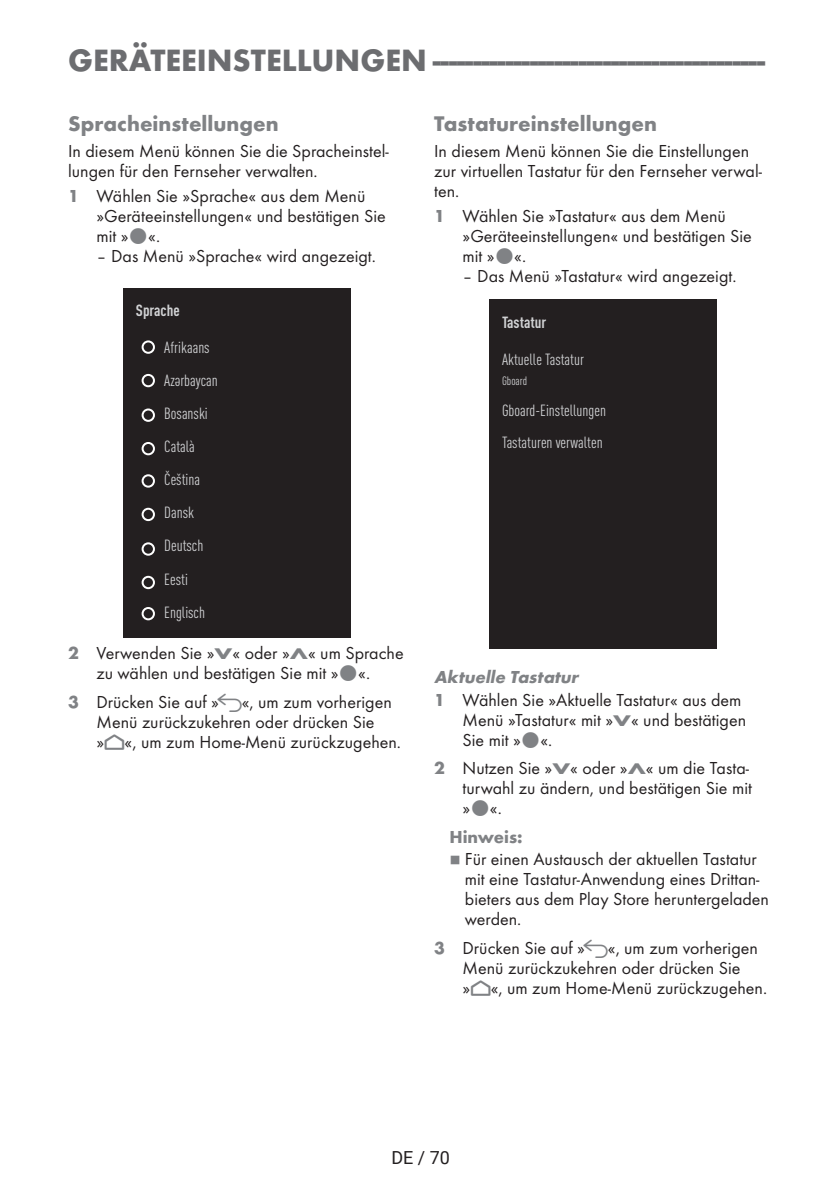
<style>
.page{position:relative;width:840px;height:1191px;background:#fff}
.page>*{position:absolute;margin:0;border:0;box-sizing:border-box;transform-origin:0 0}
.t1{font:700 32px "Futura TOT";color:#6c6d70}
.t2{font:700 22px "Futura TOT";color:#808285}
.t3{font:18px/20px "Futura TOT Boo";color:#231f20}
.t4{font:italic 700 18px "Futura TOT";color:#808285}
.t5{font:700 18px "Futura TOT";color:#808285}
.t6{font:18px "Roboto";color:#231f20}
.t7{font:condensed 16px/33px "DIN Pro";color:#d1d2d4}
.t8{font:700 condensed 16px "DIN Pro";color:#d1d2d4}
.t9{font:condensed 12px "DIN Pro";color:#d1d2d4}
.t10{font:8px "Grund Son Se";color:#808285}
.s1{font-family:"Futura TOT";font-weight:700;color:#808285}
.s2{font-family:"Futura TOT";font-weight:700;font-size:16px;color:#808285}
.s3{font-family:"Arcelik TS9 Android";font-size:20px;color:#808285}
.s4{font-family:"Arcelik TS9 Android";font-size:24px;color:#808285}
</style>
<div class="page">
<div style="left:123px;top:288px;width:227px;height:349px;background:#231f20"></div>
<div style="left:141px;top:340px;width:14px;height:14px;border:2px solid #fff;border-radius:50%"></div>
<div style="left:141px;top:474px;width:14px;height:13px;border:2px solid #fff;border-radius:50%"></div>
<div style="left:141px;top:408px;width:14px;height:14px;border:2px solid #fff;border-radius:50%"></div>
<div style="left:141px;top:542px;width:14px;height:13px;border:2px solid #fff;border-radius:50%"></div>
<div style="left:141px;top:374px;width:14px;height:13px;border:2px solid #fff;border-radius:50%"></div>
<div style="left:141px;top:508px;width:14px;height:13px;border:2px solid #fff;border-radius:50%"></div>
<div style="left:141px;top:442px;width:14px;height:13px;border:2px solid #fff;border-radius:50%"></div>
<div style="left:141px;top:576px;width:14px;height:13px;border:2px solid #fff;border-radius:50%"></div>
<div style="left:141px;top:607px;width:14px;height:13px;border:2px solid #fff;border-radius:50%"></div>
<div style="left:489px;top:299px;width:227px;height:350px;background:#231f20"></div>
<h1 class="t1" style="left:68px;top:40px;width:698px">GERÄTEEINSTELLUNGEN------------------------------------------</h1>
<p class="t2" style="left:68px;top:110px;width:212px">Spracheinstellungen</p>
<p class="t3" style="left:68px;top:140px;width:322px">In diesem Menü können Sie die Spracheinstel&shy;lungen für den Fernseher verwalten.</p>
<p class="t3" style="left:96px;top:186px;width:291px;text-indent:-28px"><span class="s1">1</span> Wählen Sie »Sprache« aus dem Menü »Geräteeinstellungen« und bestätigen Sie mit » «.</p>
<p class="t3" style="left:96px;top:246px;width:281px">– Das Menü »Sprache« wird angezeigt.</p>
<p class="t8" style="left:136px;top:298px;width:45px">Sprache</p>
<p class="t7" style="left:164px;top:330px;width:55px">Afrikaans<br>Azәrbaycan<br>Bosanski<br>Català<br>Čeština<br>Dansk<br>Deutsch<br>Eesti<br>Englisch</p>
<p class="t3" style="left:68px;top:643px;width:337px;text-align:center"><span class="s1">2</span> Verwenden Sie »<span class="s2">V</span>« oder »<span class="s2">Λ</span>« um Sprache zu wählen und bestätigen Sie mit » «.</p>
<p class="t3" style="left:96px;top:692px;width:306px;text-indent:-28px"><span class="s1">3</span> Drücken Sie auf » <span class="s3">r</span>«, um zum vorherigen<br>Menü zurückzukehren oder drücken Sie »<span class="s4">p</span>«, um zum Home-Menü zurückzugehen.</p>
<p class="t2" style="left:434px;top:110px;width:224px">Tastatureinstellungen</p>
<p class="t3" style="left:434px;top:140px;width:329px">In diesem Menü können Sie die Einstellungen zur virtuellen Tastatur für den Fernseher verwal&shy;ten.</p>
<p class="t3" style="left:462px;top:206px;width:291px;text-indent:-28px"><span class="s1">1</span> Wählen Sie »Tastatur« aus dem Menü »Geräteeinstellungen« und bestätigen Sie mit » «.</p>
<p class="t3" style="left:462px;top:266px;width:275px">– Das Menü »Tastatur« wird angezeigt.</p>
<p class="t8" style="left:501px;top:310px;width:46px">Tastatur</p>
<p class="t7" style="left:501px;top:341px;width:83px">Aktuelle Tastatur</p>
<p class="t9" style="left:501px;top:372px;width:27px">Gboard</p>
<p class="t7" style="left:501px;top:394px;width:105px;line-height:31.4px">Gboard-Einstellungen<br>Tastaturen verwalten</p>
<p class="t4" style="left:434px;top:665px;width:149px">Aktuelle Tastatur</p>
<p class="t3" style="left:462px;top:689px;width:285px;text-indent:-28px"><span class="s1">1</span> Wählen Sie »Aktuelle Tastatur« aus dem<br>Menü »Tastatur« mit »<span class="s2">V</span>« und bestätigen<br>Sie mit » «.</p>
<p class="t3" style="left:462px;top:758px;width:291px;text-indent:-28px"><span class="s1">2</span> Nutzen Sie »<span class="s2">V</span>« oder »<span class="s2">Λ</span>« um die Tasta&shy;turwahl zu ändern, und bestätigen Sie mit » «.</p>
<p class="t5" style="left:449px;top:825px;width:75px">Hinweis:</p>
<p class="t10" style="left:449px;top:856px;width:13px">7</p>
<p class="t3" style="left:464px;top:849px;width:305px">Für einen Austausch der aktuellen Tastatur mit eine Tastatur-Anwendung eines Drittan&shy;bieters aus dem Play Store heruntergeladen werden.</p>
<p class="t3" style="left:462px;top:938px;width:306px;text-indent:-28px"><span class="s1">3</span> Drücken Sie auf » <span class="s3">r</span>«, um zum vorherigen<br>Menü zurückzukehren oder drücken Sie »<span class="s4">p</span>«, um zum Home-Menü zurückzugehen.</p>
<p class="t6" style="left:391px;top:1144px;width:60px">DE / 70</p>
</div>
